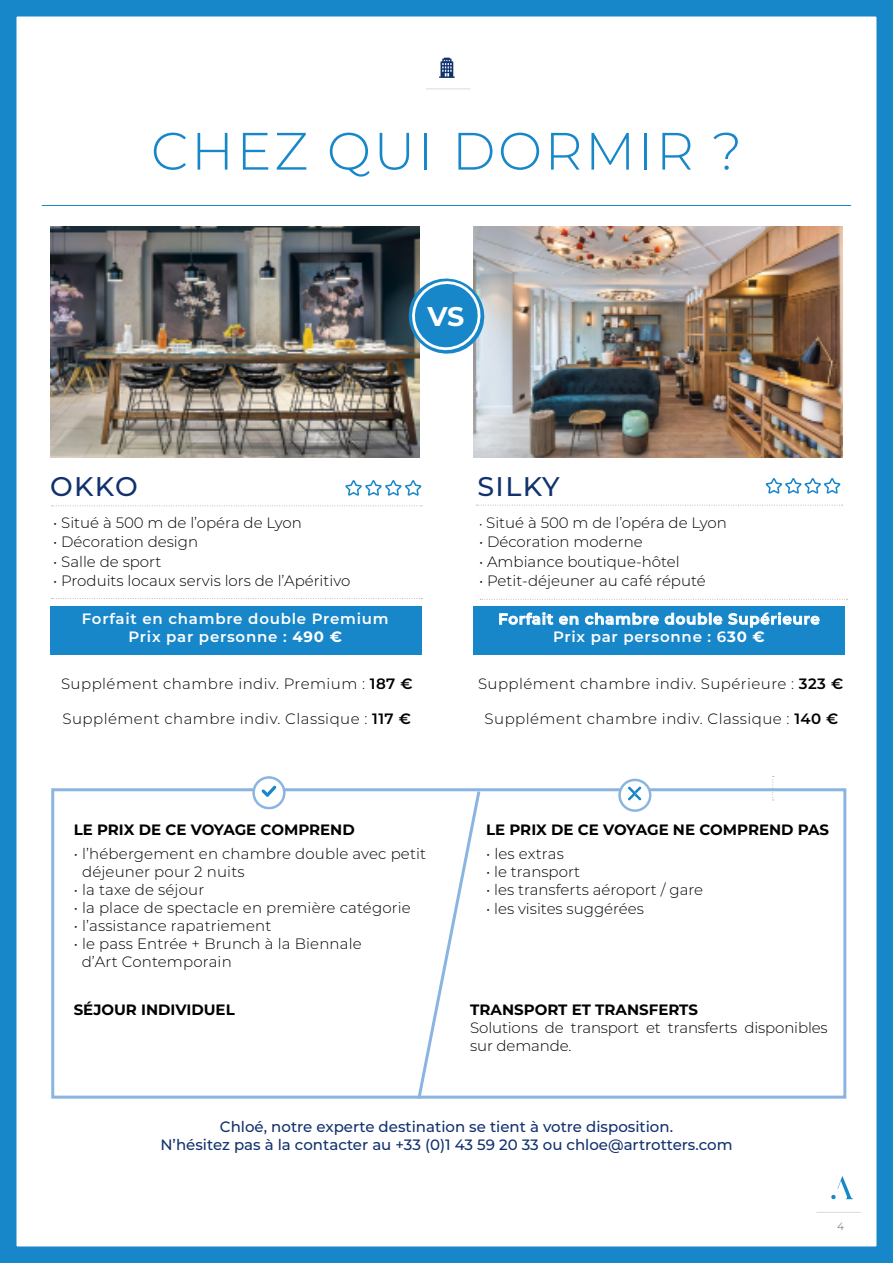
<style>
.page{position:relative;width:893px;height:1263px;background:#fff}
.page>*{position:absolute;margin:0;border:0;box-sizing:border-box;transform-origin:0 0}
.t1{font:300 52.5px "Montserrat";letter-spacing:.05em;color:#1887c9}
.t2{font:500 27px "Montserrat";letter-spacing:.05em;color:#12326e}
.t3{font:700 27px "Montserrat";color:#fff}
.t4{font:300 15px/18px "Montserrat";color:#000}
.t5{font:300 15px "Montserrat";letter-spacing:.03em;color:#000}
.t6{font:500 15px/18px "Montserrat";color:#12326e;text-align:center}
.t7{font:600 15px/18px "Montserrat";letter-spacing:.05em;color:#fff;text-align:center}
.t8{font:700 15px "Montserrat";color:#000}
.t9{font:10.5px "Montserrat";color:#878787}
.s1{font-weight:700}
.s2{font-weight:600}
.s3{font-size:12px}
</style>
<div class="page">
<div style="left:0;top:0;width:893px;height:1263px;border:16px solid #1887c9"></div>
<svg style="left:831px;top:1176px;width:22px;height:23px"></svg>
<hr style="left:816px;top:1212px;width:45px;height:1px;background:#dadada">
<hr style="left:426px;top:89px;width:45px;height:1px;background:#dadada">
<div style="left:50px;top:606px;width:371px;height:49px;background:#1887c9"></div>
<div style="left:51px;top:788px;width:795px;height:311px;border:3px solid #8ab5e1"></div>
<svg style="left:439px;top:58px;width:16px;height:20px"></svg>
<img style="left:50px;top:226px;width:369px;height:231px">
<img style="left:473px;top:226px;width:369px;height:231px">
<hr style="left:42px;top:205px;width:809px;height:1px;background:#1887c9">
<svg style="left:51px;top:598px;width:371px;height:1px"></svg>
<svg style="left:772px;top:776px;width:2px;height:24px"></svg>
<svg style="left:252px;top:776px;width:34px;height:33px"></svg>
<svg style="left:618px;top:779px;width:33px;height:33px"></svg>
<div style="left:255px;top:779px;width:28px;height:28px;background:#fff;border-radius:50%"></div>
<div style="left:621px;top:781px;width:28px;height:28px;background:#fff;border-radius:50%"></div>
<svg style="left:262px;top:785px;width:14px;height:12px"></svg>
<svg style="left:628px;top:786px;width:13px;height:14px"></svg>
<svg style="left:415px;top:788px;width:67px;height:311px"></svg>
<svg style="left:480px;top:599px;width:368px;height:1px"></svg>
<svg style="left:403px;top:273px;width:87px;height:86px"></svg>
<svg style="left:51px;top:480px;width:372px;height:27px"></svg>
<div style="left:473px;top:606px;width:372px;height:49px;background:#1887c9"></div>
<svg style="left:499px;top:612px;width:80px;height:13px"></svg>
<svg style="left:585px;top:612px;width:235px;height:16px"></svg>
<svg style="left:476px;top:478px;width:367px;height:28px"></svg>
<h1 class="t1" style="left:151px;top:115px;width:593px">CHEZ QUI DORMIR ?</h1>
<h2 class="t3" style="left:427px;top:297px;width:38px">VS</h2>
<h2 class="t2" style="left:50px;top:467px;width:89px">OKKO</h2>
<p class="t4" style="left:53px;top:513px;width:250px">• Situé à 500 m de l’opéra de Lyon</p>
<p class="t4" style="left:53px;top:533px;width:147px">• Décoration design</p>
<p class="t4" style="left:53px;top:552px;width:110px">• Salle de sport</p>
<p class="t4" style="left:53px;top:572px;width:299px">• Produits locaux servis lors de l’Apéritivo</p>
<p class="t7" style="left:82px;top:609px;width:308px">Forfait en chambre double Premium<br>Prix par personne : <span class="s1">490 €</span></p>
<p class="t5" style="left:61px;top:673px;width:353px">Supplément chambre indiv. Premium : <span class="s2">187 €</span></p>
<p class="t5" style="left:62px;top:708px;width:350px">Supplément chambre indiv. Classique : <span class="s2">117 €</span></p>
<p class="t8" style="left:74px;top:818px;width:283px">LE PRIX DE CE VOYAGE COMPREND</p>
<p class="t4" style="left:82px;top:844px;width:346px;text-indent:-8px">• l’hébergement en chambre double avec petit déjeuner pour 2 nuits</p>
<p class="t4" style="left:74px;top:880px;width:132px">• la taxe de séjour</p>
<p class="t4" style="left:74px;top:898px;width:339px">• la place de spectacle en première catégorie</p>
<p class="t4" style="left:74px;top:916px;width:199px">• l’assistance rapatriement</p>
<p class="t4" style="left:82px;top:934px;width:282px;text-indent:-8px">• le pass Entrée + Brunch à la Biennale d’Art Contemporain</p>
<h2 class="t2" style="left:477px;top:467px;width:84px">SILKY</h2>
<p class="t4" style="left:479px;top:513px;width:249px"><span class="s3">•</span> Situé à 500 m de l’opéra de Lyon</p>
<p class="t4" style="left:479px;top:533px;width:165px">• Décoration moderne</p>
<p class="t4" style="left:479px;top:552px;width:202px">• Ambiance boutique-hôtel</p>
<p class="t4" style="left:479px;top:572px;width:228px">• Petit-déjeuner au café réputé</p>
<p class="t7" style="left:498px;top:609px;width:323px">Forfait en chambre double Supérieure<br>Prix par personne : 6<span class="s1">30 €</span></p>
<p class="t5" style="left:478px;top:673px;width:367px">Supplément chambre indiv. Supérieure : <span class="s2">323 €</span></p>
<p class="t5" style="left:485px;top:708px;width:355px">Supplément chambre indiv. Classique : <span class="s2">140 €</span></p>
<p class="t8" style="left:486px;top:818px;width:345px">LE PRIX DE CE VOYAGE NE COMPREND PAS</p>
<p class="t4" style="left:486px;top:844px;width:79px">• les extras</p>
<p class="t4" style="left:486px;top:862px;width:96px">• le transport</p>
<p class="t4" style="left:486px;top:880px;width:218px">• les transferts aéroport / gare</p>
<p class="t4" style="left:486px;top:899px;width:159px">• les visites suggérées</p>
<p class="t8" style="left:74px;top:998px;width:163px">SÉJOUR INDIVIDUEL</p>
<p class="t8" style="left:470px;top:998px;width:229px">TRANSPORT ET TRANSFERTS</p>
<p class="t4" style="left:470px;top:1018px;width:359px">Solutions de transport et transferts disponibles sur demande.</p>
<p class="t6" style="left:160px;top:1117px;width:574px">Chloé, notre experte destination se tient à votre disposition.<br>N’hésitez pas à la contacter au +33 (0)1 43 59 20 33 ou chloe@artrotters.com</p>
<p class="t9" style="left:837px;top:1218px;width:8px">4</p>
</div>
